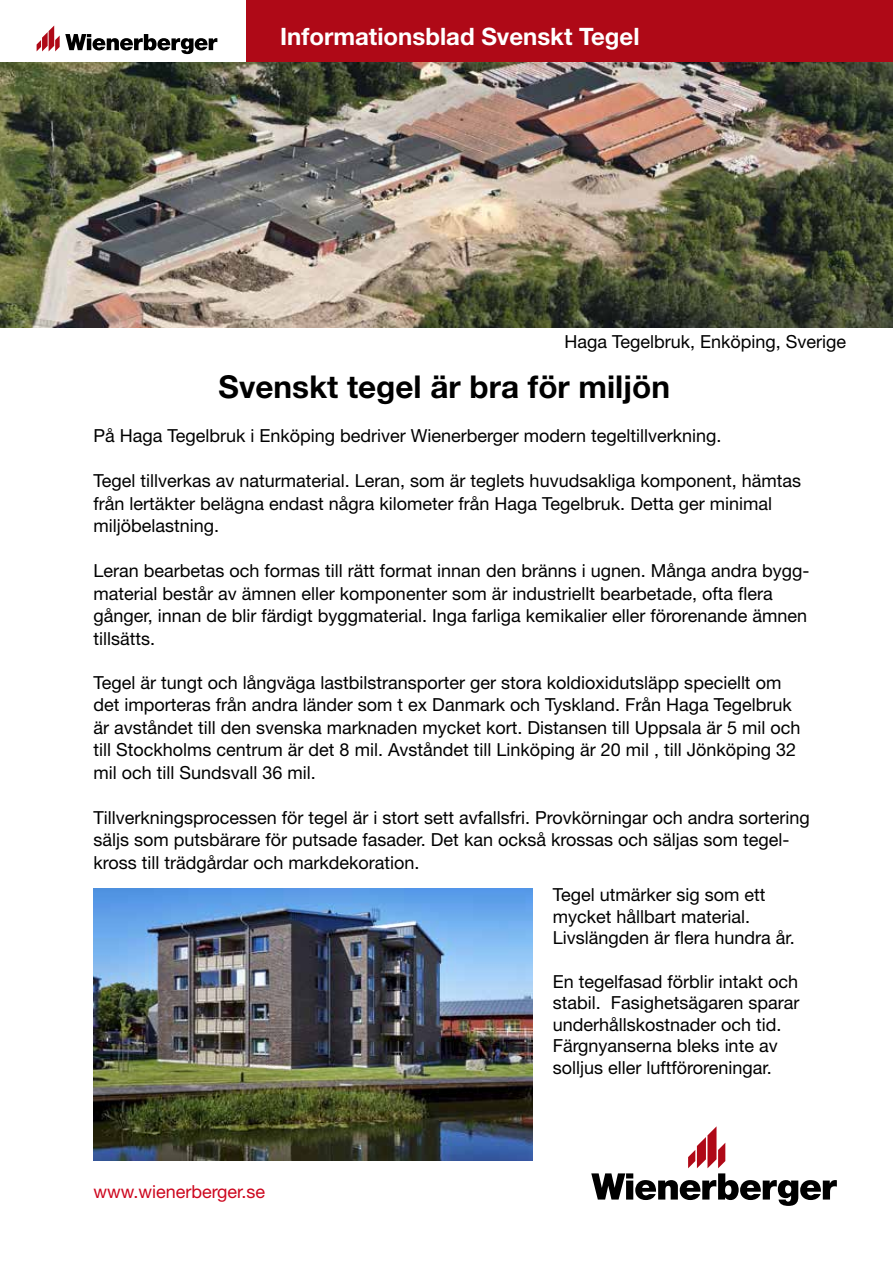
<style>
.page{position:relative;width:893px;height:1263px;background:#fff}
.page>*{position:absolute;margin:0;border:0;box-sizing:border-box;transform-origin:0 0}
.t1{font:700 31.5px "Helvetica Neue";color:#000}
.t2{font:700 24px "Helvetica Neue";color:#fff}
.t3{font:18px/22.5px "Helvetica Neue LT Std";color:#000}
.t4{font:18px "Helvetica Neue LT Std";color:#cd071e}
</style>
<div class="page">
<svg style="left:37px;top:25px;width:180px;height:29px"></svg>
<div style="left:247px;top:0;width:646px;height:63px;background:#af0917"></div>
<svg style="left:591px;top:1126px;width:246px;height:80px"></svg>
<img style="left:0;top:62px;width:893px;height:265px">
<img style="left:94px;top:888px;width:439px;height:273px">
<h2 class="t2" style="left:280px;top:22px;width:361px">Informationsblad Svenskt Tegel</h2>
<p class="t3" style="left:564px;top:330px;width:283px">Haga Tegelbruk, Enköping, Sverige</p>
<h1 class="t1" style="left:219px;top:367px;width:453px">Svenskt tegel är bra för miljön</h1>
<p class="t3" style="left:94px;top:424px;width:629px">På Haga Tegelbruk i Enköping bedriver Wienerberger modern tegeltillverkning.</p>
<p class="t3" style="left:94px;top:469px;width:709px">Tegel tillverkas av naturmaterial. Leran, som är teglets huvudsakliga komponent, hämtas från lertäkter belägna endast några kilometer från Haga Tegelbruk. Detta ger minimal miljöbelastning.</p>
<p class="t3" style="left:94px;top:559px;width:717px">Leran bearbetas och formas till rätt format innan den bränns i ugnen. Många andra bygg&shy;material består av ämnen eller komponenter som är industriellt bearbetade, ofta flera gånger, innan de blir färdigt byggmaterial. Inga farliga kemikalier eller förorenande ämnen tillsätts.</p>
<p class="t3" style="left:94px;top:671px;width:708px">Tegel är tungt och långväga lastbilstransporter ger stora koldioxidutsläpp speciellt om det importeras från andra länder som t ex Danmark och Tyskland. Från Haga Tegelbruk är avståndet till den svenska marknaden mycket kort. Distansen till Uppsala är 5 mil och till Stockholms centrum är det 8 mil. Avståndet till Linköping är 20 mil , till Jönköping 32 mil och till Sundsvall 36 mil.</p>
<p class="t3" style="left:94px;top:806px;width:718px">Tillverkningsprocessen för tegel är i stort sett avfallsfri. Provkörningar och andra sortering säljs som putsbärare för putsade fasader. Det kan också krossas och säljas som tegel&shy;kross till trädgårdar och markdekoration.</p>
<p class="t4" style="left:94px;top:1181px;width:173px">www.wienerberger.se</p>
<p class="t3" style="left:553px;top:884px;width:244px;line-height:21.6px">Tegel utmärker sig som ett mycket hållbart material.<br>Livslängden är flera hundra år.</p>
<p class="t3" style="left:553px;top:970px;width:248px;line-height:21.6px">En tegelfasad förblir intakt och stabil. Fasighetsägaren sparar underhållskostnader och tid.<br>Färgnyanserna bleks inte av solljus eller luftföroreningar.</p>
</div>
